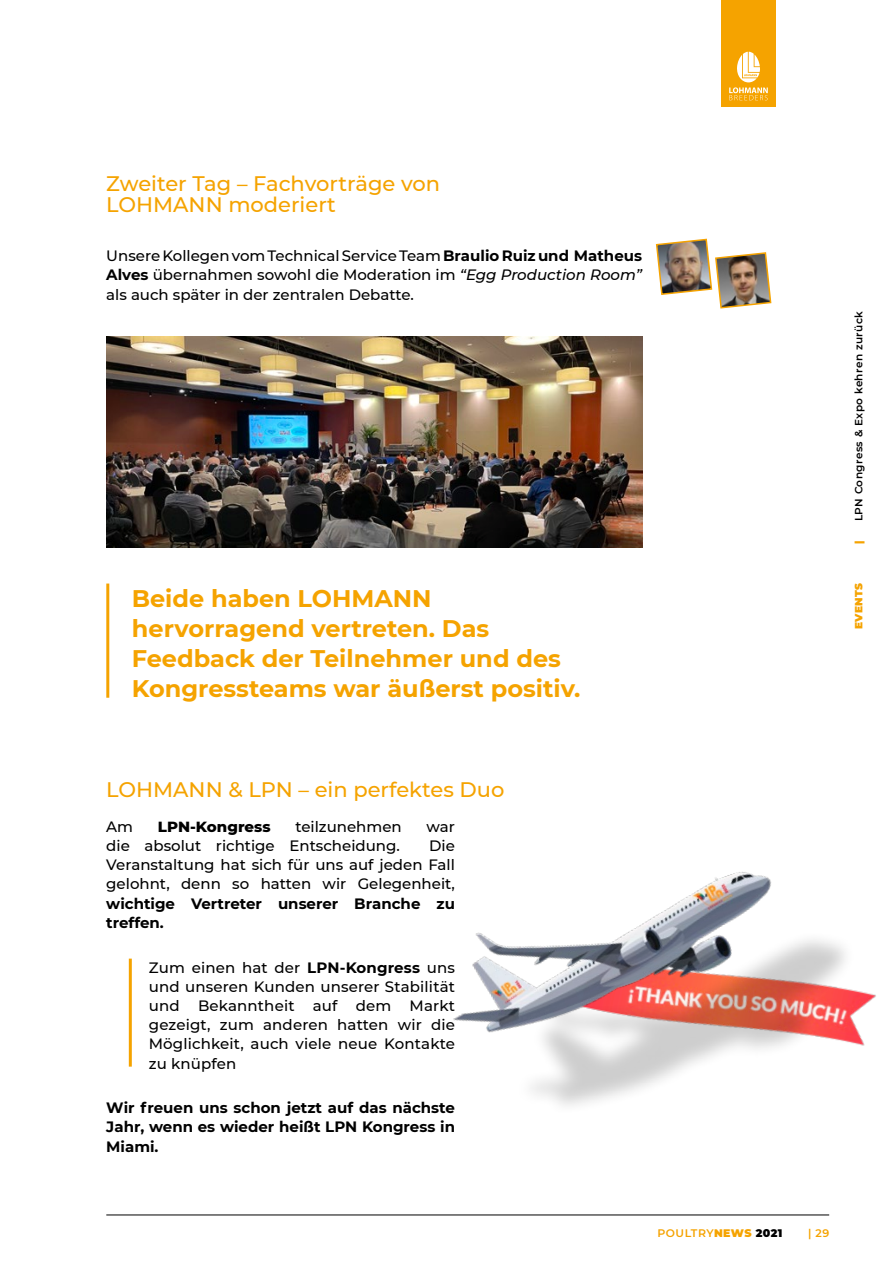
<style>
.page{position:relative;width:893px;height:1263px;background:#fff}
.page>*{position:absolute;margin:0;border:0;box-sizing:border-box;transform-origin:0 0}
.TEXTO{font:700 24px/30px "Montserrat";color:#f5a300}
.t1{font:500 21px/21px "Montserrat";color:#f5a300}
.TEXTO-2{font:500 15px/19.2px "Montserrat";color:#000;text-align:justify}
.TEXTO-3{font:700 15px/19.2px "Montserrat";color:#000;text-align:justify}
.TEXTO-4{font:800 15px "Montserrat";color:#000}
.t2{font:600 10.95px "Montserrat";letter-spacing:.04em;color:#f5a300}
.t3{font:600 10.5px "Montserrat";letter-spacing:.04em;color:#000}
.t4{font:900 10.5px "Montserrat";letter-spacing:.04em;color:#f5a300}
.s1{font-weight:700}
.s2{font-style:italic}
.s3{font-weight:900}
.s4{font-weight:900;color:#000}
</style>
<div class="page">
<img style="left:106px;top:336px;width:536px;height:211px">
<img style="left:856px;top:990px;width:20px;height:56px">
<div style="left:513px;top:929px;width:343px;height:186px;background:#000;opacity:.2"></div>
<img style="left:453px;top:872px;width:371px;height:204px">
<hr style="left:106px;top:583px;width:3px;height:115px;background:#f5a300">
<hr style="left:129px;top:959px;width:3px;height:108px;background:#f5a300">
<img style="left:655px;top:238px;width:117px;height:71px">
<hr style="left:106px;top:1215px;width:723px;height:1px;background:#000">
<div style="left:721px;top:0;width:54px;height:106px;background:#f5a300"></div>
<svg style="left:729px;top:52px;width:39px;height:48px"></svg>
<p class="t1" style="left:106px;top:173px;width:335px">Zweiter Tag – Fachvorträge von<br>LOHMANN moderiert</p>
<p class="TEXTO-2" style="left:106px;top:246px;width:537px">Unsere Kollegen vom Technical Service Team <span class="s1">Braulio Ruiz und Matheus Alves</span> übernahmen sowohl die Moderation im <span class="s2">“Egg Production Room” </span>als auch später in der zentralen Debatte.</p>
<p class="t3" style="left:851px;top:521px;width:212px;rotate:-90deg">LPN Congress &amp; Expo kehren zurück</p>
<p class="t4" style="left:851px;top:544px;width:5px;rotate:-90deg">|</p>
<p class="TEXTO" style="left:132px;top:582px;width:450px">Beide haben LOHMANN hervorragend vertreten. Das<br>Feedback der Teilnehmer und des<br>Kongressteams war äußerst positiv.</p>
<p class="t4" style="left:851px;top:629px;width:48px;rotate:-90deg">EVENTS</p>
<p class="t1" style="left:106px;top:778px;width:400px">LOHMANN &amp; LPN – ein perfektes Duo</p>
<p class="TEXTO-2" style="left:106px;top:816px;width:28px">Am</p>
<p class="TEXTO-4" style="left:158px;top:815px;width:114px">LPN-Kongress</p>
<p class="TEXTO-2" style="left:295px;top:816px;width:108px">teilzunehmen</p>
<p class="TEXTO-2" style="left:427px;top:816px;width:30px">war</p>
<p class="TEXTO-2" style="left:106px;top:835px;width:295px">die absolut richtige Entscheidung.</p>
<p class="TEXTO-2" style="left:106px;top:835px;width:350px;text-indent:323px">Die Veranstaltung hat sich für uns auf jeden Fall gelohnt, denn so hatten wir Gelegenheit, <span class="s1">wichtige Vertreter unserer Branche zu treffen.</span></p>
<p class="TEXTO-2" style="left:149px;top:957px;width:308px">Zum einen hat der <span class="s1">LPN-Kongress</span> uns und unseren Kunden unserer Stabilität und Bekanntheit auf dem Markt gezeigt, zum anderen hatten wir die Möglichkeit, auch viele neue Kontakte zu knüpfen</p>
<p class="TEXTO-3" style="left:106px;top:1097px;width:350px">Wir freuen uns schon jetzt auf das nächste Jahr, wenn es wieder heißt LPN Kongress in Miami.</p>
<p class="t2" style="left:658px;top:1225px;width:126px">POULTRY<span class="s3">NEWS</span> <span class="s4">2021</span></p>
<p class="t2" style="left:808px;top:1225px;width:22px">| 29</p>
</div>
